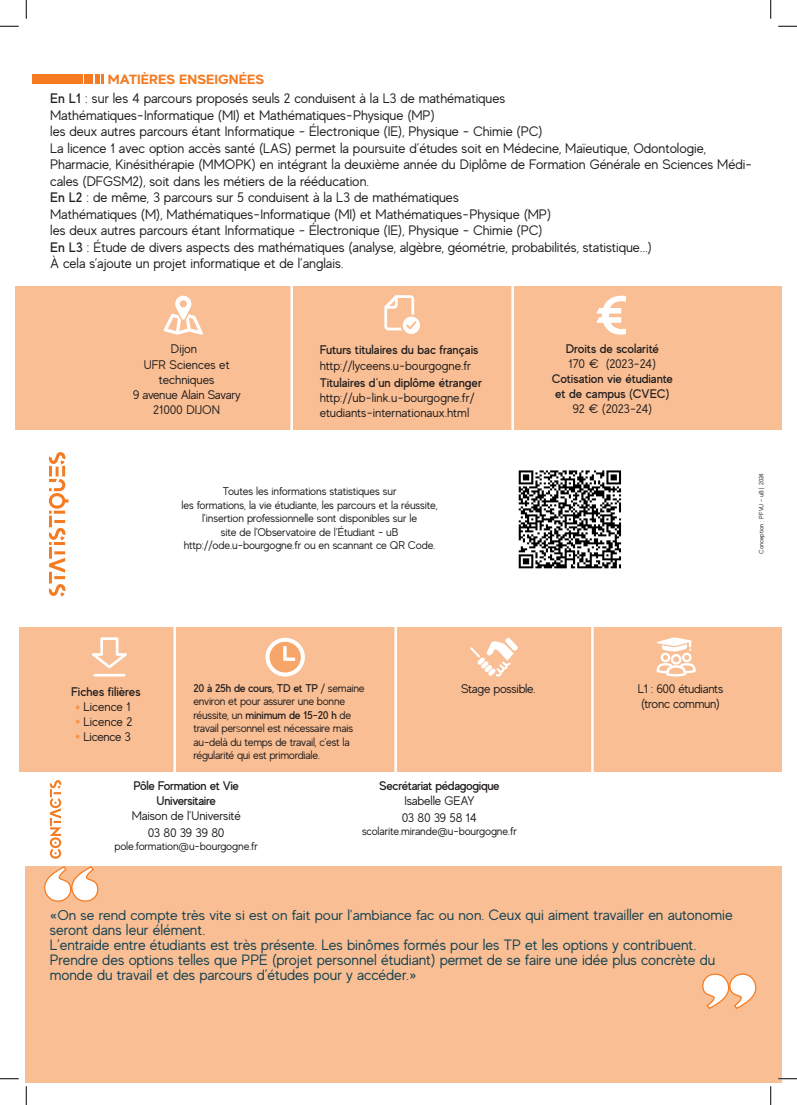
<style>
.page{position:relative;width:797px;height:1105px;background:#fff}
.page>*{position:absolute;margin:0;border:0;box-sizing:border-box;transform-origin:0 0}
.Témoignage{font:15px/15px "MADE Evolve Sans";color:#164353}
.Témoignage-2{font:14.25px "MADE Evolve Sans";color:#164353;scale:1.05 1}
.Paragraphe{font:13.75px/16.5px "MADE Evolve Sans";color:#231f20}
.t1{font:700 13.38px "MADE Evolve Sans";color:#f47b21;scale:1.12 1}
.Paragraphe-2{font:12.5px/15px "MADE Evolve Sans";letter-spacing:-.01em;color:#231f20}
.Paragraphe-3{font:500 12.5px/15px "MADE Evolve Sans";letter-spacing:-.01em;color:#231f20}
.Paragraphe-4{font:500 12.5px/15px "MADE Evolve Sans";letter-spacing:-.03em;color:#231f20;text-align:center}
.Paragraphe-5{font:12.5px "MADE Evolve Sans";letter-spacing:-.03em;color:#231f20}
.Paragraphe-6{font:11.25px/13.5px "MADE Evolve Sans";letter-spacing:-.02em;color:#231f20}
.t2{font:6.25px "MADE Evolve Sans";letter-spacing:-.005em;color:#231f20}
.s1{font-weight:500}
.s2{font-size:7.88px}
.s3{font-weight:400}
.s4{font-size:15px}
</style>
<div class="page">
<div style="left:16px;top:286px;width:765px;height:143px;background:#f9be93"></div>
<hr style="left:290px;top:262px;width:3px;height:179px;background:#fff">
<hr style="left:511px;top:262px;width:3px;height:179px;background:#fff">
<div style="left:20px;top:627px;width:761px;height:145px;background:#f9be93"></div>
<hr style="left:591px;top:622px;width:2px;height:168px;background:#fff">
<hr style="left:394px;top:622px;width:3px;height:168px;background:#fff">
<hr style="left:173px;top:622px;width:3px;height:168px;background:#fff">
<div style="left:26px;top:866px;width:755px;height:216px;background:#f9be93"></div>
<svg style="left:44px;top:866px;width:55px;height:36px"></svg>
<svg style="left:702px;top:973px;width:55px;height:36px"></svg>
<svg style="left:50px;top:780px;width:11px;height:79px"></svg>
<svg style="left:384px;top:295px;width:36px;height:39px"></svg>
<svg style="left:596px;top:296px;width:30px;height:39px"></svg>
<svg style="left:92px;top:637px;width:35px;height:31px"></svg>
<hr style="left:93px;top:674px;width:32px;height:2px;background:#fff">
<svg style="left:265px;top:638px;width:40px;height:39px"></svg>
<svg style="left:470px;top:637px;width:48px;height:39px"></svg>
<svg style="left:164px;top:296px;width:39px;height:39px"></svg>
<svg style="left:656px;top:637px;width:39px;height:39px"></svg>
<div style="left:32px;top:75px;width:50px;height:9px;background:#f47b21"></div>
<div style="left:84px;top:75px;width:9px;height:9px;background:#f47b21"></div>
<svg style="left:95px;top:75px;width:8px;height:9px"></svg>
<svg style="left:75px;top:705px;width:5px;height:4px"></svg>
<svg style="left:75px;top:720px;width:5px;height:3px"></svg>
<svg style="left:75px;top:735px;width:5px;height:3px"></svg>
<svg style="left:49px;top:452px;width:20px;height:144px"></svg>
<img style="left:518px;top:470px;width:104px;height:99px">
<svg style="left:0;top:25px;width:19px;height:2px"></svg>
<svg style="left:778px;top:25px;width:19px;height:2px"></svg>
<svg style="left:0;top:1078px;width:19px;height:1px"></svg>
<svg style="left:778px;top:1078px;width:19px;height:1px"></svg>
<svg style="left:25px;top:0;width:2px;height:19px"></svg>
<svg style="left:25px;top:1086px;width:2px;height:19px"></svg>
<svg style="left:770px;top:0;width:1px;height:19px"></svg>
<svg style="left:770px;top:1086px;width:1px;height:19px"></svg>
<p class="t1" style="left:108px;top:71px;width:141px">MATIÈRES ENSEIGNÉES</p>
<p class="Paragraphe" style="left:50px;top:90px;width:456px"><span class="s1">En L1</span> : sur les 4 parcours proposés seuls 2 conduisent à la L3 de mathématiques</p>
<p class="Paragraphe" style="left:50px;top:106px;width:386px">Mathématiques-Informatique (MI) et Mathématiques-Physique (MP)</p>
<p class="Paragraphe" style="left:50px;top:123px;width:494px">les deux autres parcours étant Informatique - Électronique (IE), Physique - Chimie (PC)</p>
<p class="Paragraphe" style="left:50px;top:139px;width:657px">La licence 1 avec option accès santé (LAS) permet la poursuite d’études soit en Médecine, Maïeutique, Odontologie,</p>
<p class="Paragraphe" style="left:50px;top:156px;width:703px">Pharmacie, Kinésithérapie (MMOPK) en intégrant la deuxième année du Diplôme de Formation Générale en Sciences Médi&shy;cales (DFGSM2), soit dans les métiers de la rééducation.</p>
<p class="Paragraphe" style="left:50px;top:189px;width:410px"><span class="s1">En L2</span> : de même, 3 parcours sur 5 conduisent à la L3 de mathématiques</p>
<p class="Paragraphe" style="left:50px;top:205px;width:502px">Mathématiques (M), Mathématiques-Informatique (MI) et Mathématiques-Physique (MP)</p>
<p class="Paragraphe" style="left:50px;top:222px;width:494px">les deux autres parcours étant Informatique - Électronique (IE), Physique - Chimie (PC)</p>
<p class="Paragraphe" style="left:50px;top:238px;width:603px"><span class="s1">En L3</span> : Étude de divers aspects des mathématiques (analyse, algèbre, géométrie, probabilités, statistique...)</p>
<p class="Paragraphe" style="left:50px;top:255px;width:295px">À cela s’ajoute un projet informatique et de l’anglais.</p>
<p class="Paragraphe-2" style="left:171px;top:340px;width:28px">Dijon</p>
<p class="Paragraphe-2" style="left:144px;top:356px;width:87px;text-align:center">UFR Sciences et techniques</p>
<p class="Paragraphe-2" style="left:133px;top:386px;width:109px">9 avenue Alain Savary</p>
<p class="Paragraphe-2" style="left:153px;top:401px;width:68px">21000 DIJON</p>
<p class="Paragraphe-3" style="left:320px;top:342px;width:160px">Futurs titulaires du bac français</p>
<p class="Paragraphe-2" style="left:320px;top:358px;width:153px">http://lyceens.u-bourgogne.fr</p>
<p class="Paragraphe-3" style="left:320px;top:375px;width:164px">Titulaires d’un diplôme étranger</p>
<p class="Paragraphe-2" style="left:320px;top:390px;width:156px">http://ub-link.u-bourgogne.fr/ etudiants-internationaux.html</p>
<p class="Paragraphe-6" style="left:223px;top:484px;width:175px">Toutes les informations statistiques sur</p>
<p class="Paragraphe-6" style="left:181px;top:498px;width:258px">les formations, la vie étudiante, les parcours et la réussite,</p>
<p class="Paragraphe-6" style="left:202px;top:511px;width:216px">l’insertion professionnelle sont disponibles sur le</p>
<p class="Paragraphe-6" style="left:221px;top:525px;width:179px">site de l'Observatoire de l’Étudiant - uB</p>
<p class="Paragraphe-6" style="left:184px;top:538px;width:253px">http://ode.u-bourgogne.fr ou en scannant ce QR Code.</p>
<p class="Paragraphe-3" style="left:566px;top:340px;width:94px">Droits de scolarité</p>
<p class="Paragraphe-5" style="left:568px;top:355px;width:89px">170 € (2023-24)</p>
<p class="Paragraphe-3" style="left:551px;top:370px;width:123px">Cotisation vie étudiante et de campus (CVEC)</p>
<p class="Paragraphe-2" style="left:572px;top:400px;width:81px">92 € (2023-24)</p>
<p class="t2" style="left:757px;top:554px;width:82px;rotate:-90deg">Conception : PFVU - uB | 2024</p>
<p class="Paragraphe-6" style="left:193px;top:681px;width:173px"><span class="s1">20 à 25h de cours, TD et TP</span> / semaine environ et pour assurer une bonne</p>
<p class="Paragraphe-6" style="left:193px;top:708px;width:161px">réussite, un <span class="s1">minimum de 15-20 h</span> de travail per<span class="s2">s</span>onnel est nécessaire mais au-delà du temps de travail, c’est la régularité qui est primordiale.</p>
<p class="Paragraphe-2" style="left:461px;top:680px;width:76px">Stage possible.</p>
<p class="Paragraphe-3" style="left:71px;top:684px;width:71px">Fiches filières</p>
<p class="Paragraphe-2" style="left:83px;top:699px;width:49px">Licence 1</p>
<p class="Paragraphe-2" style="left:83px;top:714px;width:51px">Licence 2</p>
<p class="Paragraphe-2" style="left:83px;top:729px;width:49px">Licence 3</p>
<p class="Paragraphe-4" style="left:132px;top:778px;width:111px">Pôle Formation et Vie<br>Universitaire<br><span class="s3">Maison de l’Université</span></p>
<p class="Paragraphe-2" style="left:148px;top:825px;width:78px">03 80 39 39 80</p>
<p class="Paragraphe-6" style="left:114px;top:839px;width:145px">pole.formation@u-bourgogne.fr</p>
<p class="Paragraphe-4" style="left:379px;top:778px;width:122px">Secrétariat pédagogique<br><span class="s3">Isabelle GEAY</span></p>
<p class="Paragraphe-2" style="left:402px;top:810px;width:76px">03 80 39 58 14</p>
<p class="Paragraphe-6" style="left:362px;top:824px;width:156px">scolarite.mirande@u-bourgogne.fr</p>
<p class="Paragraphe-2" style="left:637px;top:681px;width:87px">L1 : 600 étudiants</p>
<p class="Paragraphe-2" style="left:641px;top:696px;width:80px">(tronc commun)</p>
<p class="Témoignage-2" style="left:50px;top:906px;width:652px">«On se rend compte très vite si est on fait pour l’ambiance fac ou non<span class="s4">. Ceux qui aiment travailler en autonomie</span></p>
<p class="Témoignage" style="left:50px;top:922px;width:157px">seront dans leur élément.</p>
<p class="Témoignage" style="left:50px;top:937px;width:648px">L’entraide entre étudiants est très présente. Les binômes formés pour les TP et les options y contribuent.</p>
<p class="Témoignage" style="left:50px;top:952px;width:667px">Prendre des options telles que PPE (projet personnel étudiant) permet de se faire une idée plus concrète du monde du travail et des parcours d’études pour y accéder.»</p>
</div>
